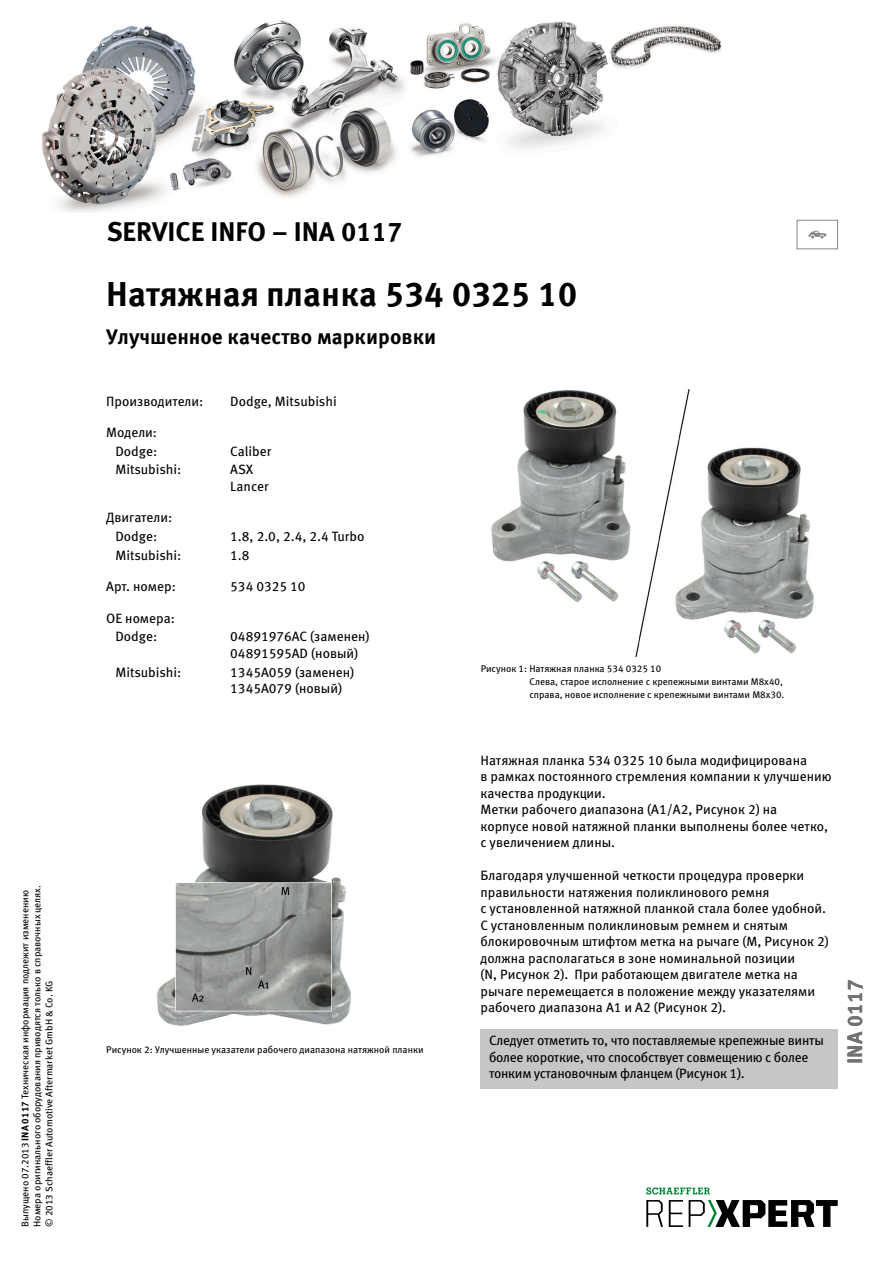
<style>
.page{position:relative;width:893px;height:1263px;background:#fff}
.page>*{position:absolute;margin:0;border:0;box-sizing:border-box;transform-origin:0 0}
.t1{font:700 34.5px "Meta Pro";color:#000}
.t2{font:700 27px "Meta Pro";color:#000}
.t3{font:700 21px "Meta Pro";color:#000}
.t4{font:700 21px "Meta Pro";color:#6f7172}
.t5{font:13.5px/16.5px "Meta Pro";color:#000}
.t6{font:13.5px/16.5px "Meta Pro";letter-spacing:-.02em;color:#000}
.t7{font:9.75px/12.8px "Meta Pro";color:#000}
.s1{font-weight:700}
</style>
<div class="page">
<img style="left:491px;top:389px;width:323px;height:268px">
<img style="left:157px;top:784px;width:194px;height:242px">
<div style="left:481px;top:1029px;width:357px;height:60px;background:#c5c6c7"></div>
<div style="left:480px;top:1031px;width:358px;height:53px;background:#c5c6c7"></div>
<div style="left:797px;top:220px;width:41px;height:29px;border:1px solid #868789"></div>
<svg style="left:808px;top:231px;width:18px;height:7px"></svg>
<img style="left:42px;top:20px;width:679px;height:193px">
<svg style="left:646px;top:1200px;width:17px;height:27px"></svg>
<svg style="left:669px;top:1200px;width:14px;height:27px"></svg>
<svg style="left:689px;top:1200px;width:149px;height:27px"></svg>
<svg style="left:646px;top:1187px;width:64px;height:7px"></svg>
<p class="t7" style="left:19px;top:1227px;width:343px;line-height:12px;rotate:-90deg">Выпущено 07.2013 <span class="s1">INA 0117</span> Техническая информация подлежит изменению<br>Номера оригинального оборудования приводятся только в справочных целях. © 2013 Schaeffler Automotive Aftermarket GmbH &amp; Co. KG</p>
<h2 class="t2" style="left:107px;top:210px;width:297px">SERVICE INFO – INA 0117</h2>
<h1 class="t1" style="left:106px;top:267px;width:473px">Натяжная планка 534 0325 10</h1>
<h3 class="t3" style="left:106px;top:320px;width:332px">Улучшенное качество маркировки</h3>
<p class="t5" style="left:106px;top:392px;width:99px">Производители:</p>
<p class="t5" style="left:230px;top:392px;width:108px">Dodge, Mitsubishi</p>
<p class="t5" style="left:106px;top:422px;width:52px;line-height:18.8px;text-align:right">Модели:<br>Dodge:</p>
<p class="t5" style="left:230px;top:442px;width:43px">Caliber</p>
<p class="t5" style="left:115px;top:461px;width:68px">Mitsubishi:</p>
<p class="t5" style="left:230px;top:461px;width:40px">ASX<br>Lancer</p>
<p class="t5" style="left:106px;top:507px;width:67px;line-height:18.8px;text-align:center">Двигатели:<br>Dodge:</p>
<p class="t5" style="left:230px;top:527px;width:136px">1.8, 2.0, 2.4, 2.4 Turbo</p>
<p class="t5" style="left:115px;top:546px;width:68px">Mitsubishi:</p>
<p class="t5" style="left:230px;top:546px;width:21px">1.8</p>
<p class="t5" style="left:106px;top:577px;width:71px">Арт. номер:</p>
<p class="t5" style="left:230px;top:577px;width:77px">534 0325 10</p>
<p class="t5" style="left:115px;top:608px;width:61px;line-height:18.8px;text-indent:-9px">OE номера:<br>Dodge:</p>
<p class="t5" style="left:230px;top:627px;width:141px">04891976AC (заменен)<br>04891595AD (новый)</p>
<p class="t5" style="left:115px;top:663px;width:68px">Mitsubishi:</p>
<p class="t5" style="left:230px;top:663px;width:126px">1345A059 (заменен)<br>1345A079 (новый)</p>
<p class="t7" style="left:529px;top:662px;width:257px;text-indent:-49px">Рисунок 1: Натяжная планка 534 0325 10<br>Слева, старое исполнение с крепежными винтами M8x40, справа, новое исполнение с крепежными винтами M8x30.</p>
<p class="t7" style="left:106px;top:1042px;width:319px">Рисунок 2: Улучшенные указатели рабочего диапазона натяжной планки</p>
<p class="t5" style="left:480px;top:751px;width:353px">Натяжная планка 534 0325 10 была модифицирована<br>в рамках постоянного стремления компании к улучшению качества продукции.<br>Метки рабочего диапазона (A1/A2, Рисунок 2) на<br>корпусе новой натяжной планки выполнены более четко, с увеличением длины.</p>
<p class="t5" style="left:480px;top:866px;width:350px">Благодаря улучшенной четкости процедура проверки правильности натяжения поликлинового ремня<br>с установленной натяжной планкой стала более удобной.<br>С установленным поликлиновым ремнем и снятым блокировочным штифтом метка на рычаге (M, Рисунок 2) должна располагаться в зоне номинальной позиции<br>(N, Рисунок 2). При работающем двигателе метка на рычаге перемещается в положение между указателями рабочего диапазона A1 и A2 (Рисунок 2).</p>
<p class="t6" style="left:489px;top:1031px;width:336px">Следует отметить то, что поставляемые крепежные винты более короткие, что способствует совмещению с более тонким установочным фланцем (Рисунок 1).</p>
<h3 class="t4" style="left:838px;top:1064px;width:86px;rotate:-90deg">INA 0117</h3>
</div>
